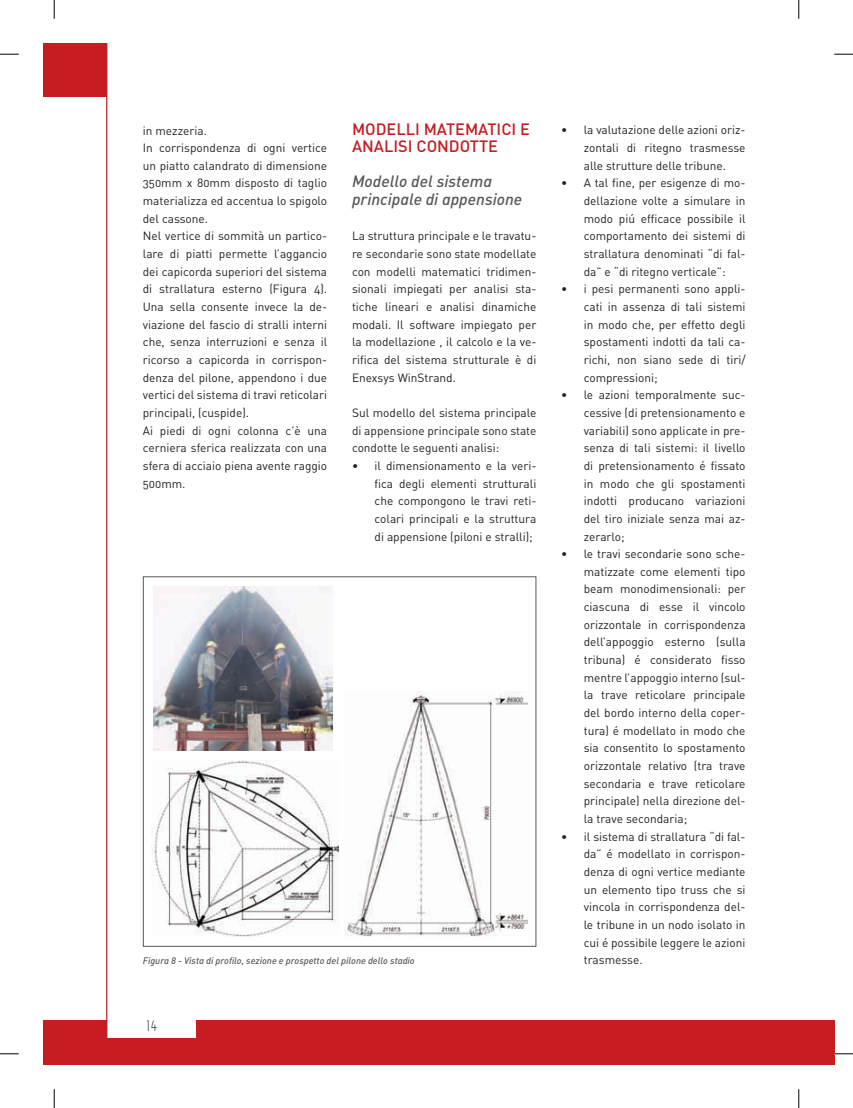
<style>
.page{position:relative;width:853px;height:1108px;background:#fff}
.page>*{position:absolute;margin:0;border:0;box-sizing:border-box;transform-origin:0 0}
.t1{font:16.25px/17.6px "DIN Medium Italic Alt";color:#57585a}
.t2{font:500 16.25px/17.6px "DIN";color:#c61c22}
.t3{font:15px "Capsuula";color:#231f20}
.t4{font:11.88px/17.6px "DIN Regular Alternate";color:#231f20;text-align:justify}
.t5{font:9.38px "DIN Medium Italic Alt";color:#57585a}
</style>
<div class="page">
<div style="left:44px;top:1020px;width:754px;height:44px;background:#c61c22"></div>
<div style="left:107px;top:1006px;width:89px;height:31px;background:#fff"></div>
<div style="left:44px;top:44px;width:63px;height:53px;background:#c61c22"></div>
<hr style="left:106px;top:44px;width:1px;height:1020px;background:#c61c22">
<div style="left:798px;top:1020px;width:36px;height:44px;background:#c61c22"></div>
<div style="left:143px;top:576px;width:393px;height:370px;border:1px solid #57585a"></div>
<img style="left:153px;top:586px;width:180px;height:164px">
<img style="left:152px;top:760px;width:186px;height:177px">
<img style="left:345px;top:692px;width:183px;height:245px">
<svg style="left:0;top:53px;width:19px;height:2px"></svg>
<svg style="left:834px;top:53px;width:18px;height:2px"></svg>
<svg style="left:0;top:1053px;width:19px;height:1px"></svg>
<svg style="left:834px;top:1053px;width:18px;height:1px"></svg>
<svg style="left:53px;top:0;width:2px;height:19px"></svg>
<svg style="left:53px;top:1089px;width:2px;height:19px"></svg>
<svg style="left:798px;top:0;width:1px;height:19px"></svg>
<svg style="left:798px;top:1089px;width:1px;height:19px"></svg>
<p class="t4" style="left:143px;top:121px;width:186px;text-align:left">in mezzeria.<br>In corrispondenza di ogni vertice un piatto calandrato di dimensione<br>350mm x 80mm disposto di taglio materializza ed accentua lo spigolo del cassone.<br>Nel vertice di sommità un partico&shy;lare di piatti permette l’aggancio dei capicorda superiori del sistema di strallatura esterno (Figura 4).<br>Una sella consente invece la de&shy;viazione del fascio di stralli interni che, senza interruzioni e senza il ricorso a capicorda in corrispon&shy;denza del pilone, appendono i due vertici del sistema di travi reticolari principali, (cuspide).<br>Ai piedi di ogni colonna c’è una cerniera sferica realizzata con una sfera di acciaio piena avente raggio<br>500mm.</p>
<h1 class="t2" style="left:352px;top:119px;width:179px">MODELLI MATEMATICI E<br>ANALISI CONDOTTE</h1>
<h1 class="t1" style="left:352px;top:172px;width:172px">Modello del sistema principale di appensione</h1>
<p class="t4" style="left:352px;top:227px;width:186px">La struttura principale e le travatu&shy;re secondarie sono state modellate con modelli matematici tridimen&shy;sionali impiegati per analisi sta&shy;tiche lineari e analisi dinamiche modali. Il software impiegato per la modellazione , il calcolo e la ve&shy;rifica del sistema strutturale è di Enexsys WinStrand.</p>
<p class="t4" style="left:352px;top:404px;width:186px">Sul modello del sistema principale di appensione principale sono state condotte le seguenti analisi:</p>
<p class="t4" style="left:374px;top:456px;width:163px;text-indent:-23px">• il dimensionamento e la veri&shy;fica degli elementi strutturali che compongono le travi reti&shy;colari principali e la struttura di appensione (piloni e stralli);</p>
<p class="t4" style="left:583px;top:121px;width:163px;text-indent:-23px">• la valutazione delle azioni oriz&shy;zontali di ritegno trasmesse alle strutture delle tribune.</p>
<p class="t4" style="left:583px;top:174px;width:163px;text-indent:-23px">• A tal fine, per esigenze di mo&shy;dellazione volte a simulare in modo piú efficace possibile il comportamento dei sistemi di strallatura denominati “di fal&shy;da” e “di ritegno verticale”:</p>
<p class="t4" style="left:583px;top:280px;width:163px;text-indent:-23px">• i pesi permanenti sono appli&shy;cati in assenza di tali sistemi in modo che, per effetto degli spostamenti indotti da tali ca&shy;richi, non siano sede di tiri/ compressioni;</p>
<p class="t4" style="left:583px;top:386px;width:163px;text-indent:-23px">• le azioni temporalmente suc&shy;cessive (di pretensionamento e variabili) sono applicate in pre&shy;senza di tali sistemi: il livello di pretensionamento é fissato in modo che gli spostamenti indotti producano variazioni del tiro iniziale senza mai az&shy;zerarlo;</p>
<p class="t4" style="left:583px;top:545px;width:163px;text-indent:-23px">• le travi secondarie sono sche&shy;matizzate come elementi tipo beam monodimensionali: per ciascuna di esse il vincolo orizzontale in corrispondenza dell’appoggio esterno (sulla tribuna) é considerato fisso mentre l’appoggio interno (sul&shy;la trave reticolare principale del bordo interno della coper&shy;tura) é modellato in modo che sia consentito lo spostamento orizzontale relativo (tra trave secondaria e trave reticolare principale) nella direzione del&shy;la trave secondaria;</p>
<p class="t4" style="left:583px;top:827px;width:163px;text-indent:-23px">• il sistema di strallatura “di fal&shy;da” é modellato in corrispon&shy;denza di ogni vertice mediante un elemento tipo truss che si vincola in corrispondenza del&shy;le tribune in un nodo isolato in cui é possibile leggere le azioni</p>
<p class="t5" style="left:143px;top:955px;width:273px">Figura 8 - Vista di profilo, sezione e prospetto del pilone dello stadio</p>
<p class="t4" style="left:583px;top:950px;width:60px">trasmesse.</p>
<p class="t3" style="left:146px;top:1017px;width:13px">14</p>
</div>
